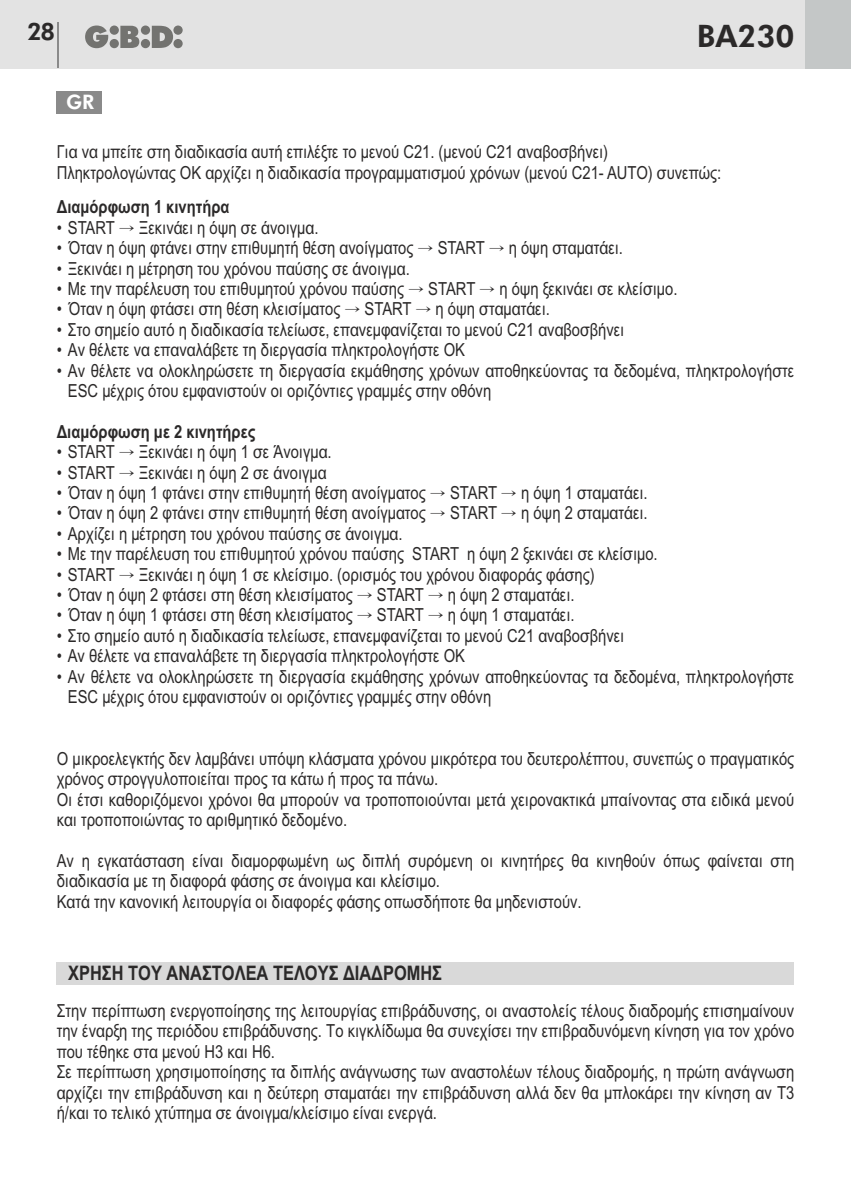
<style>
.page{position:relative;width:851px;height:1191px;background:#fff}
.page>*{position:absolute;margin:0;border:0;box-sizing:border-box;transform-origin:0 0}
.t1{font:800 31px "Futura BT";color:#2b2929}
.t2{font:800 24px "Futura BT";color:#2b2929}
.t3{font:700 20px "Arial Narrow";color:#2b2929}
.t4{font:800 20px "Futura BT";color:#fff}
.t5{font:18px/20.4px "Arial Narrow";color:#2b2929}
.t6{font:700 18px "Arial Narrow";color:#2b2929}
.s1{font-family:"Batang";font-size:16px}
</style>
<div class="page">
<div style="left:0;top:0;width:850px;height:68px;background:#e3e3e3"></div>
<div style="left:805px;top:0;width:45px;height:68px;background:#c4c7c7"></div>
<svg style="left:85px;top:26px;width:98px;height:22px"></svg>
<hr style="left:57px;top:23px;width:1px;height:45px;background:#8a8a8a">
<div style="left:57px;top:91px;width:45px;height:22px;background:#8a8a8a"></div>
<div style="left:57px;top:962px;width:737px;height:22px;background:#d9d9d9"></div>
<h2 class="t2" style="left:27px;top:22px;width:29px">28</h2>
<h1 class="t1" style="left:696px;top:23px;width:99px">BA230</h1>
<p class="t4" style="left:66px;top:94px;width:30px">GR</p>
<p class="t5" style="left:57px;top:143px;width:665px">Για να μπείτε στη διαδικασία αυτή επιλέξτε το μενού C21. (μενού C21 αναβοσβήνει)<br>Πληκτρολογώντας OK αρχίζει η διαδικασία προγραμματισμού χρόνων (μενού C21- AUTO) συνεπώς:</p>
<p class="t6" style="left:57px;top:200px;width:174px">Διαμόρφωση 1 κινητήρα</p>
<p class="t5" style="left:57px;top:219px;width:263px">• START <span class="s1">→</span> Ξεκινάει η όψη σε άνοιγμα.</p>
<p class="t5" style="left:57px;top:239px;width:567px">• Όταν η όψη φτάνει στην επιθυμητή θέση ανοίγματος <span class="s1">→</span> START <span class="s1">→</span> η όψη σταματάει.</p>
<p class="t5" style="left:57px;top:260px;width:354px">• Ξεκινάει η μέτρηση του χρόνου παύσης σε άνοιγμα.</p>
<p class="t5" style="left:57px;top:280px;width:622px">• Με την παρέλευση του επιθυμητού χρόνου παύσης <span class="s1">→</span> START <span class="s1">→</span> η όψη ξεκινάει σε κλείσιμο.</p>
<p class="t5" style="left:57px;top:300px;width:494px">• Όταν η όψη φτάσει στη θέση κλεισίματος <span class="s1">→</span> START <span class="s1">→</span> η όψη σταματάει.</p>
<p class="t5" style="left:57px;top:321px;width:569px">• Στο σημείο αυτό η διαδικασία τελείωσε, επανεμφανίζεται το μενού C21 αναβοσβήνει</p>
<p class="t5" style="left:57px;top:341px;width:410px">• Αν θέλετε να επαναλάβετε τη διεργασία πληκτρολογήστε OK</p>
<p class="t5" style="left:68px;top:362px;width:727px;text-indent:-11px">• Αν θέλετε να ολοκληρώσετε τη διεργασία εκμάθησης χρόνων αποθηκεύοντας τα δεδομένα, πληκτρολογήστε<br>ESC μέχρις ότου εμφανιστούν οι οριζόντιες γραμμές στην οθόνη</p>
<p class="t6" style="left:57px;top:425px;width:200px">Διαμόρφωση με 2 κινητήρες</p>
<p class="t5" style="left:57px;top:443px;width:276px">• START <span class="s1">→</span> Ξεκινάει η όψη 1 σε Άνοιγμα.</p>
<p class="t5" style="left:57px;top:464px;width:271px">• START <span class="s1">→</span> Ξεκινάει η όψη 2 σε άνοιγμα</p>
<p class="t5" style="left:57px;top:484px;width:592px">• Όταν η όψη 1 φτάνει στην επιθυμητή θέση ανοίγματος <span class="s1">→</span> START <span class="s1">→</span> η όψη 1 σταματάει.</p>
<p class="t5" style="left:57px;top:504px;width:592px">• Όταν η όψη 2 φτάνει στην επιθυμητή θέση ανοίγματος <span class="s1">→</span> START <span class="s1">→</span> η όψη 2 σταματάει.</p>
<p class="t5" style="left:57px;top:525px;width:347px">• Αρχίζει η μέτρηση του χρόνου παύσης σε άνοιγμα.</p>
<p class="t5" style="left:57px;top:545px;width:602px">• Με την παρέλευση του επιθυμητού χρόνου παύσης START η όψη 2 ξεκινάει σε κλείσιμο.</p>
<p class="t5" style="left:57px;top:566px;width:539px">• START <span class="s1">→</span> Ξεκινάει η όψη 1 σε κλείσιμο. (ορισμός του χρόνου διαφοράς φάσης)</p>
<p class="t5" style="left:57px;top:586px;width:519px">• Όταν η όψη 2 φτάσει στη θέση κλεισίματος <span class="s1">→</span> START <span class="s1">→</span> η όψη 2 σταματάει.</p>
<p class="t5" style="left:57px;top:606px;width:519px">• Όταν η όψη 1 φτάσει στη θέση κλεισίματος <span class="s1">→</span> START <span class="s1">→</span> η όψη 1 σταματάει.</p>
<p class="t5" style="left:57px;top:627px;width:569px">• Στο σημείο αυτό η διαδικασία τελείωσε, επανεμφανίζεται το μενού C21 αναβοσβήνει</p>
<p class="t5" style="left:57px;top:647px;width:410px">• Αν θέλετε να επαναλάβετε τη διεργασία πληκτρολογήστε OK</p>
<p class="t5" style="left:68px;top:667px;width:727px;text-indent:-11px">• Αν θέλετε να ολοκληρώσετε τη διεργασία εκμάθησης χρόνων αποθηκεύοντας τα δεδομένα, πληκτρολογήστε<br>ESC μέχρις ότου εμφανιστούν οι οριζόντιες γραμμές στην οθόνη</p>
<p class="t5" style="left:57px;top:750px;width:739px">Ο μικροελεγκτής δεν λαμβάνει υπόψη κλάσματα χρόνου μικρότερα του δευτερολέπτου, συνεπώς ο πραγματικός χρόνος στρογγυλοποιείται προς τα κάτω ή προς τα πάνω.<br>Οι έτσι καθοριζόμενοι χρόνοι θα μπορούν να τροποποιούνται μετά χειρονακτικά μπαίνοντας στα ειδικά μενού και τροποποιώντας το αριθμητικό δεδομένο.</p>
<p class="t5" style="left:57px;top:852px;width:738px">Αν η εγκατάσταση είναι διαμορφωμένη ως διπλή συρόμενη οι κινητήρες θα κινηθούν όπως φαίνεται στη διαδικασία με τη διαφορά φάσης σε άνοιγμα και κλείσιμο.<br>Κατά την κανονική λειτουργία οι διαφορές φάσης οπωσδήποτε θα μηδενιστούν.</p>
<p class="t3" style="left:68px;top:966px;width:375px">ΧΡΗΣΗ ΤΟΥ ΑΝΑΣΤΟΛΕΑ ΤΕΛΟΥΣ ΔΙΑΔΡΟΜΗΣ</p>
<p class="t5" style="left:57px;top:1002px;width:739px">Στην περίπτωση ενεργοποίησης της λειτουργίας επιβράδυνσης, οι αναστολείς τέλους διαδρομής επισημαίνουν την έναρξη της περιόδου επιβράδυνσης. Το κιγκλίδωμα θα συνεχίσει την επιβραδυνόμενη κίνηση για τον χρόνο που τέθηκε στα μενού Η3 και Η6.<br>Σε περίπτωση χρησιμοποίησης τα διπλής ανάγνωσης των αναστολέων τέλους διαδρομής, η πρώτη ανάγνωση αρχίζει την επιβράδυνση και η δεύτερη σταματάει την επιβράδυνση αλλά δεν θα μπλοκάρει την κίνηση αν T3 ή/και το τελικό χτύπημα σε άνοιγμα/κλείσιμο είναι ενεργά.</p>
</div>
